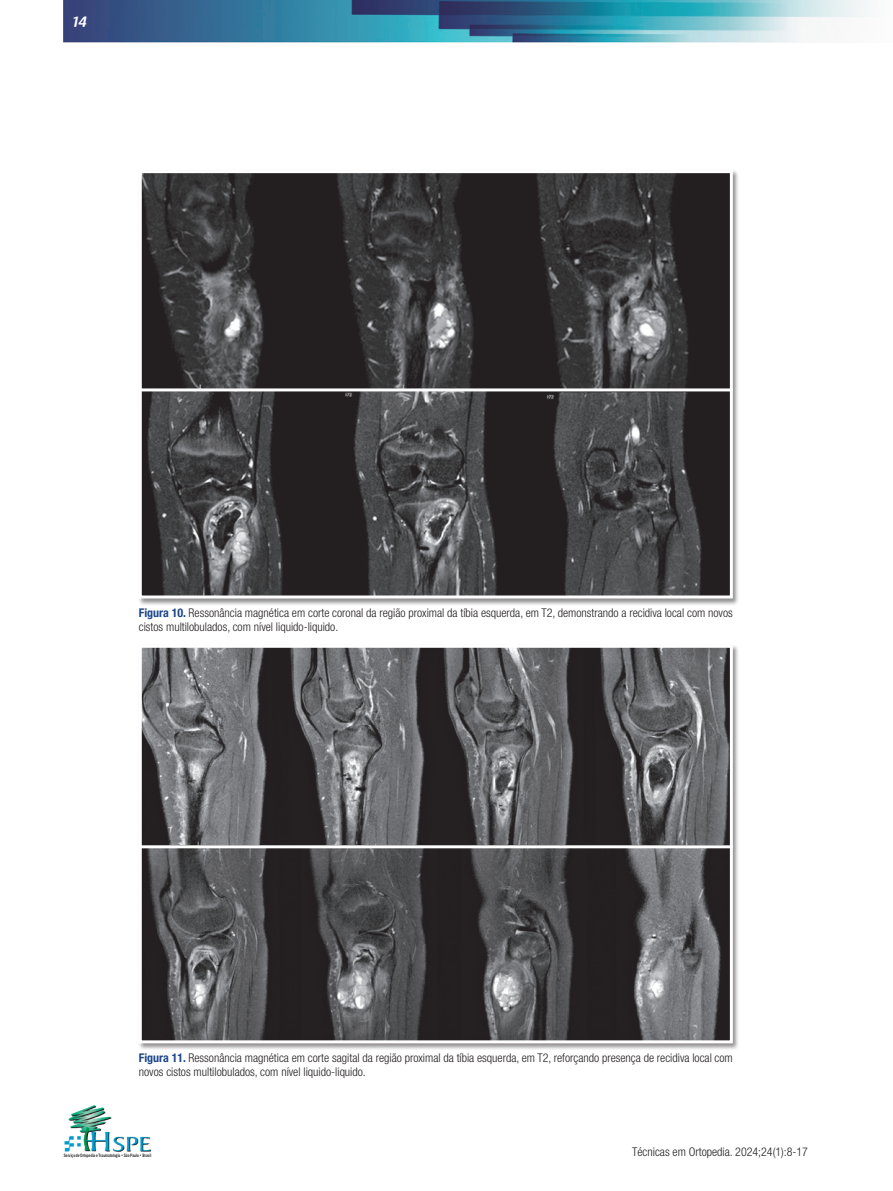
<style>
.page{position:relative;width:893px;height:1191px;background:#fff}
.page>*{position:absolute;margin:0;border:0;box-sizing:border-box;transform-origin:0 0}
.t1{font:600 15px "Raspoutine";color:#fff}
.t2{font:300 condensed 12px/14px "Helvetica Neue";color:#231f20}
.t3{font:700 4.5px "News Gothic BT";color:#231f20;scale:.8 1}
.s1{font-weight:700;color:#1c4788}
</style>
<div class="page">
<img style="left:64px;top:0;width:805px;height:43px">
<img style="left:64px;top:1105px;width:87px;height:47px">
<div style="left:138px;top:169px;width:602px;height:436px;background:#231f20;opacity:.5"></div>
<img style="left:143px;top:174px;width:586px;height:420px">
<div style="left:139px;top:170px;width:594px;height:428px;border:3px solid #fff"></div>
<div style="left:138px;top:643px;width:602px;height:407px;background:#231f20;opacity:.5"></div>
<img style="left:143px;top:649px;width:586px;height:390px">
<div style="left:139px;top:645px;width:594px;height:398px;border:3px solid #fff"></div>
<hr style="left:139px;top:388px;width:594px;height:3px;background:#fff">
<hr style="left:139px;top:845px;width:594px;height:3px;background:#fff">
<p class="t1" style="left:72px;top:14px;width:16px">14</p>
<p class="t2" style="left:139px;top:605px;width:595px"><span class="s1">Figura 10.</span> Ressonância magnética em corte coronal da região proximal da tíbia esquerda, em T2, demonstrando a recidiva local com novos cistos multilobulados, com nível liquido-liquido.</p>
<p class="t2" style="left:139px;top:1050px;width:596px"><span class="s1">Figura 11.</span> Ressonância magnética em corte sagital da região proximal da tíbia esquerda, em T2, reforçando presença de recidiva local com novos cistos multilobulados, com nível liquido-liquido.</p>
<p class="t3" style="left:64px;top:1152px;width:111px">Serviço de Ortopedia e Traumatologia • São Paulo • Brasil</p>
<p class="t2" style="left:632px;top:1145px;width:177px">Técnicas em Ortopedia. 2024;24(1):8-17</p>
</div>
